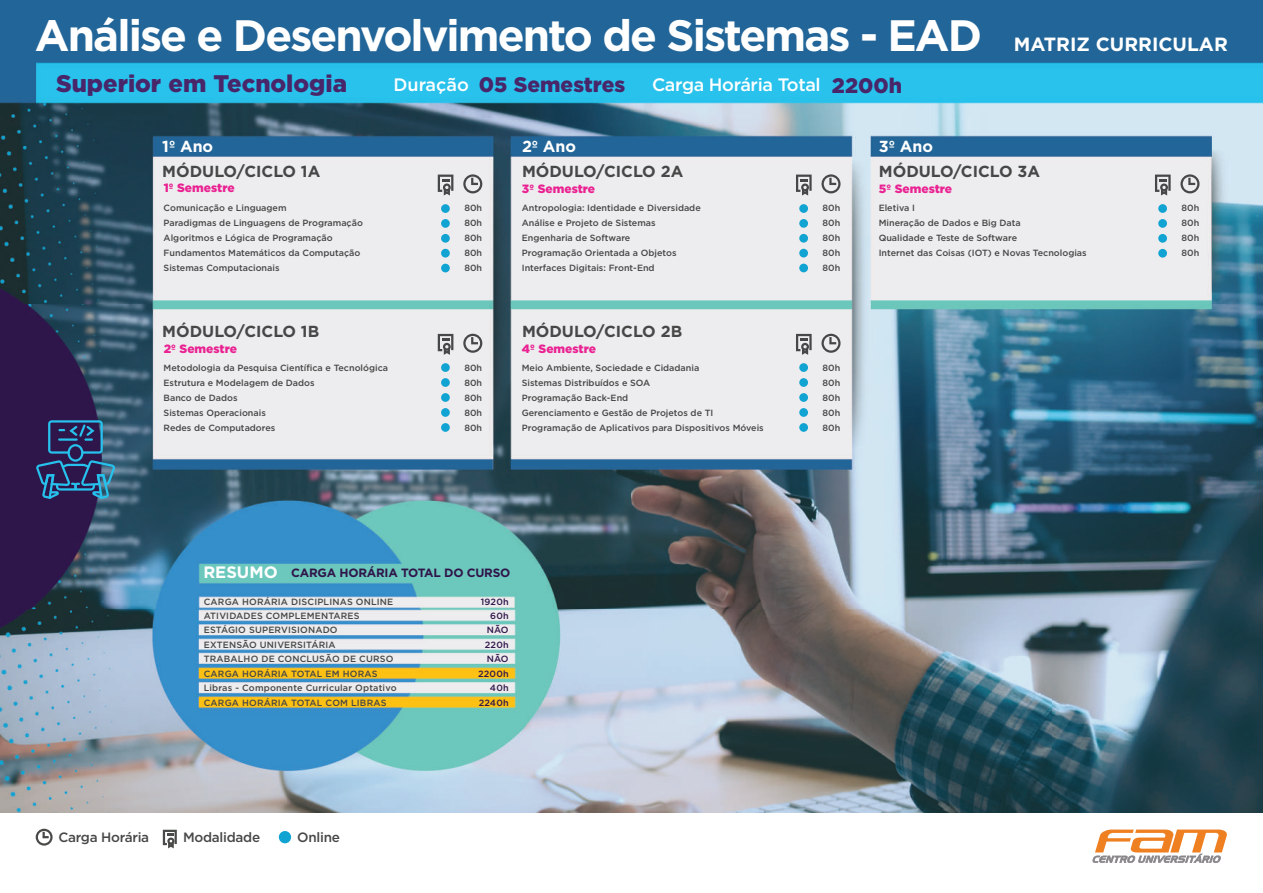
<style>
.page{position:relative;width:1263px;height:893px;background:#fff}
.page>*{position:absolute;margin:0;border:0;box-sizing:border-box;transform-origin:0 0}
.t1{font:700 43.95px "Gotham";letter-spacing:-.045em;color:#fff}
.t2{font:900 24px "Gotham";color:#482669}
.t3{font:900 21px "Gotham";color:#482669}
.t4{font:700 19.2px "Gotham";color:#fff}
.t5{font:500 18px "Gotham";letter-spacing:-.02em;color:#fff}
.t6{font:700 16.05px "Gotham";color:#464747}
.t7{font:700 16.05px "Gotham";color:#fff}
.t8{font:500 13.5px "Gotham";letter-spacing:-.02em;color:#464747}
.t9{font:900 12px "Gotham";color:#ea2192}
.t10{font:700 12px "Gotham";letter-spacing:-.02em;color:#2f154a}
.t11{font:500 9px/15px "Gotham";color:#464747}
.t12{font:500 9px/14.4px "Gotham";letter-spacing:.02em;color:#464747}
.t13{font:500 9px/14.4px "Gotham";letter-spacing:.02em;color:#2f154a;text-align:right}
.s1{font-weight:500;font-size:18px;color:#fff}
.s2{font-weight:900;font-size:21px;color:#482669}
.s3{font-size:16.5px;color:#fff}
</style>
<div class="page">
<svg style="left:1092px;top:829px;width:135px;height:34px"></svg>
<img style="left:0;top:0;width:1263px;height:813px">
<svg style="left:36px;top:829px;width:17px;height:17px"></svg>
<svg style="left:163px;top:830px;width:14px;height:18px"></svg>
<div style="left:279px;top:831px;width:12px;height:12px;background:#11a3d2;border-radius:50%"></div>
<svg style="left:36px;top:420px;width:79px;height:79px;background:#2f4a79"></svg>
<svg style="left:438px;top:175px;width:15px;height:21px"></svg>
<svg style="left:438px;top:334px;width:15px;height:21px"></svg>
<svg style="left:796px;top:175px;width:16px;height:21px"></svg>
<svg style="left:796px;top:334px;width:16px;height:21px"></svg>
<svg style="left:1155px;top:175px;width:15px;height:21px"></svg>
<svg style="left:463px;top:174px;width:19px;height:19px"></svg>
<svg style="left:463px;top:334px;width:19px;height:19px"></svg>
<svg style="left:821px;top:174px;width:19px;height:19px"></svg>
<svg style="left:821px;top:334px;width:19px;height:19px"></svg>
<svg style="left:1180px;top:174px;width:19px;height:19px"></svg>
<div style="left:441px;top:204px;width:9px;height:9px;background:#11a3d2;border-radius:50%"></div>
<div style="left:441px;top:219px;width:9px;height:9px;background:#11a3d2;border-radius:50%"></div>
<div style="left:441px;top:234px;width:9px;height:9px;background:#11a3d2;border-radius:50%"></div>
<div style="left:441px;top:249px;width:9px;height:9px;background:#11a3d2;border-radius:50%"></div>
<div style="left:441px;top:264px;width:9px;height:8px;background:#11a3d2;border-radius:50%"></div>
<div style="left:441px;top:363px;width:9px;height:9px;background:#11a3d2;border-radius:50%"></div>
<div style="left:441px;top:378px;width:9px;height:9px;background:#11a3d2;border-radius:50%"></div>
<div style="left:441px;top:393px;width:9px;height:9px;background:#11a3d2;border-radius:50%"></div>
<div style="left:441px;top:408px;width:9px;height:9px;background:#11a3d2;border-radius:50%"></div>
<div style="left:441px;top:423px;width:9px;height:9px;background:#11a3d2;border-radius:50%"></div>
<div style="left:799px;top:204px;width:9px;height:9px;background:#11a3d2;border-radius:50%"></div>
<div style="left:799px;top:219px;width:9px;height:9px;background:#11a3d2;border-radius:50%"></div>
<div style="left:799px;top:234px;width:9px;height:9px;background:#11a3d2;border-radius:50%"></div>
<div style="left:799px;top:249px;width:9px;height:8px;background:#11a3d2;border-radius:50%"></div>
<div style="left:799px;top:264px;width:9px;height:8px;background:#11a3d2;border-radius:50%"></div>
<div style="left:799px;top:363px;width:9px;height:9px;background:#11a3d2;border-radius:50%"></div>
<div style="left:799px;top:378px;width:9px;height:9px;background:#11a3d2;border-radius:50%"></div>
<div style="left:799px;top:393px;width:9px;height:9px;background:#11a3d2;border-radius:50%"></div>
<div style="left:799px;top:408px;width:9px;height:9px;background:#11a3d2;border-radius:50%"></div>
<div style="left:799px;top:423px;width:9px;height:9px;background:#11a3d2;border-radius:50%"></div>
<div style="left:1158px;top:204px;width:9px;height:9px;background:#11a3d2;border-radius:50%"></div>
<div style="left:1158px;top:219px;width:9px;height:9px;background:#11a3d2;border-radius:50%"></div>
<div style="left:1158px;top:234px;width:9px;height:9px;background:#11a3d2;border-radius:50%"></div>
<div style="left:1158px;top:249px;width:9px;height:9px;background:#11a3d2;border-radius:50%"></div>
<h1 class="t1" style="left:35px;top:7px;width:948px">Análise e Desenvolvimento de Sistemas - EAD</h1>
<h2 class="t2" style="left:56px;top:67px;width:292px">Superior em Tecnologia</h2>
<h3 class="t3" style="left:393px;top:70px;width:233px"><span class="s1">Duração</span> 05 Semestres</h3>
<h3 class="t5" style="left:652px;top:73px;width:252px">Carga Horária Total <span class="s2">2200h</span></h3>
<h3 class="t4" style="left:1014px;top:32px;width:216px">MATRIZ CURRICULAR</h3>
<h3 class="t7" style="left:162px;top:135px;width:52px">1º Ano</h3>
<h3 class="t7" style="left:522px;top:135px;width:56px">2º Ano</h3>
<h3 class="t7" style="left:879px;top:135px;width:56px">3º Ano</h3>
<h3 class="t9" style="left:164px;top:179px;width:72px">1º Semestre</h3>
<h3 class="t6" style="left:162px;top:161px;width:160px">MÓDULO/CICLO 1A</h3>
<h3 class="t6" style="left:522px;top:161px;width:163px">MÓDULO/CICLO 2A</h3>
<h3 class="t6" style="left:879px;top:161px;width:163px">MÓDULO/CICLO 3A</h3>
<h3 class="t9" style="left:522px;top:181px;width:75px">3º Semestre</h3>
<h3 class="t9" style="left:879px;top:181px;width:75px">5º Semestre</h3>
<p class="t11" style="left:164px;top:201px;width:201px">Comunicação e Linguagem<br>Paradigmas de Linguagens de Programação Algoritmos e Lógica de Programação Fundamentos Matemáticos da Computação Sistemas Computacionais</p>
<h3 class="t6" style="left:162px;top:320px;width:158px">MÓDULO/CICLO 1B</h3>
<h3 class="t9" style="left:164px;top:340px;width:75px">2º Semestre</h3>
<p class="t11" style="left:164px;top:360px;width:226px">Metodologia da Pesquisa Científica e Tecnológica<br>Estrutura e Modelagem de Dados<br>Banco de Dados<br>Sistemas Operacionais<br>Redes de Computadores</p>
<p class="t11" style="left:464px;top:201px;width:19px;text-align:justify">80h 80h 80h 80h 80h</p>
<p class="t11" style="left:464px;top:360px;width:19px;text-align:justify">80h 80h 80h 80h 80h</p>
<p class="t11" style="left:522px;top:201px;width:180px">Antropologia: Identidade e Diversidade<br>Análise e Projeto de Sistemas<br>Engenharia de Software<br>Programação Orientada a Objetos<br>Interfaces Digitais: Front-End</p>
<h3 class="t6" style="left:522px;top:320px;width:162px">MÓDULO/CICLO 2B</h3>
<h3 class="t9" style="left:522px;top:340px;width:76px">4º Semestre</h3>
<p class="t11" style="left:522px;top:360px;width:243px">Meio Ambiente, Sociedade e Cidadania<br>Sistemas Distribuídos e SOA<br>Programação Back-End<br>Gerenciamento e Gestão de Projetos de TI Programação de Aplicativos para Dispositivos Móveis</p>
<h3 class="t10" style="left:203px;top:565px;width:308px"><span class="s3">RESUMO</span> CARGA HORÁRIA TOTAL DO CURSO</h3>
<p class="t12" style="left:204px;top:594px;width:194px">CARGA HORÁRIA DISCIPLINAS ONLINE<br>ATIVIDADES COMPLEMENTARES<br>ESTÁGIO SUPERVISIONADO<br>EXTENSÃO UNIVERSITÁRIA<br>TRABALHO DE CONCLUSÃO DE CURSO<br>CARGA HORÁRIA TOTAL EM HORAS<br>Libras - Componente Curricular Optativo<br>CARGA HORÁRIA TOTAL COM LIBRAS</p>
<p class="t13" style="left:478px;top:594px;width:32px">1920h<br>60h<br>NÃO<br>220h<br>NÃO<br>2200h<br>40h<br>2240h</p>
<h3 class="t8" style="left:59px;top:828px;width:92px">Carga Horária</h3>
<h3 class="t8" style="left:183px;top:828px;width:79px">Modalidade</h3>
<h3 class="t8" style="left:297px;top:828px;width:44px">Online</h3>
<p class="t11" style="left:822px;top:201px;width:19px;text-align:justify">80h 80h 80h 80h 80h</p>
<p class="t11" style="left:822px;top:360px;width:19px;text-align:justify">80h 80h 80h 80h 80h</p>
<p class="t11" style="left:879px;top:201px;width:210px">Eletiva I<br>Mineração de Dados e Big Data<br>Qualidade e Teste de Software<br>Internet das Coisas (IOT) e Novas Tecnologias</p>
<p class="t11" style="left:1181px;top:201px;width:19px;text-align:justify">80h 80h 80h 80h</p>
</div>
